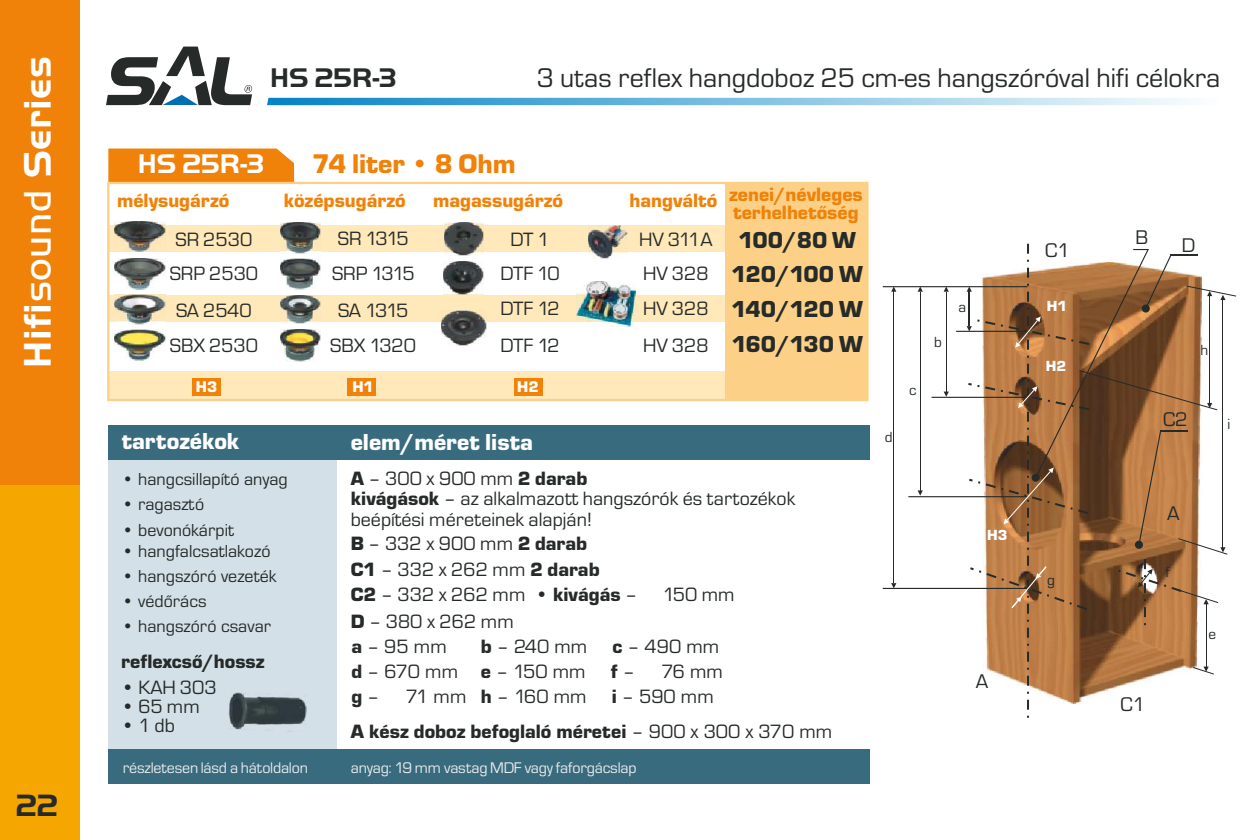
<style>
.page{position:relative;width:1248px;height:840px;background:#fff}
.page>*{position:absolute;margin:0;border:0;box-sizing:border-box;transform-origin:0 0}
.t1{font:40px "Handel Got D Bol";letter-spacing:.01em;color:#fff}
.t2{font:32px "Handel Got D Bol";color:#262b29}
.t3{font:28px "Eurostile TEE";color:#262b29}
.t4{font:28px "Eurostile TEE Bla";color:#f0820a}
.t5{font:28px "Handel Got D Bol";color:#262b29}
.t6{font:28px "Handel Got D Bol";color:#fff}
.t7{font:24px "Eurostile TEE Bla";color:#262b29}
.t8{font:24px "Eurostile TEE Bla";color:#fff}
.t9{font:20.6px "Eurostile TEE";color:#262b29}
.t10{font:20px/20.2px "Eurostile TEE";color:#262b29}
.t11{font:20px/18px "Eurostile TEE Bla";color:#f0820a}
.t12{font:20px "Eurostile TEE Bla";color:#262b29}
.t13{font:18px "Eurostile TEE";color:#262b29}
.t14{font:16px "Eurostile TEE";letter-spacing:-.01em;color:#ebebeb}
.t15{font:16px "Eurostile TEE Bla";color:#fff}
.t16{font:15.2px "Eurostile TEE";color:#262b29}
.t17{font:15.2px "Eurostile TEE Bla";color:#fff}
.s1{font-family:"Handel Got D Lig"}
.s2{font-family:"Eurostile TEE Bla"}
.s3{font-family:"Eurostile TEE"}
</style>
<div class="page">
<div style="left:108px;top:149px;width:186px;height:33px;background:#f0820a"></div>
<div style="left:0;top:0;width:79px;height:840px;background:#f0820a"></div>
<div style="left:0;top:485px;width:79px;height:355px;background:#f5a600"></div>
<div style="left:108px;top:443px;width:229px;height:312px;background:#d4e0e8"></div>
<svg style="left:106px;top:47px;width:146px;height:58px"></svg>
<svg style="left:267px;top:98px;width:919px;height:7px;background:#7bbee0"></svg>
<div style="left:108px;top:425px;width:762px;height:34px;background:#386b7d"></div>
<div style="left:108px;top:749px;width:762px;height:34px;background:#386b7d"></div>
<div style="left:108px;top:295px;width:755px;height:27px;background:#ffe8ba"></div>
<div style="left:108px;top:371px;width:752px;height:28px;background:#ffe8ba"></div>
<div style="left:108px;top:225px;width:755px;height:27px;background:#ffe8ba"></div>
<div style="left:725px;top:183px;width:142px;height:217px;background:#fcd187"></div>
<div style="left:107px;top:182px;width:762px;height:219px;border:2px solid #fcd187"></div>
<img style="left:441px;top:311px;width:46px;height:34px">
<img style="left:228px;top:692px;width:78px;height:38px">
<img style="left:114px;top:295px;width:51px;height:30px">
<img style="left:114px;top:330px;width:51px;height:31px">
<img style="left:114px;top:222px;width:51px;height:30px">
<img style="left:114px;top:259px;width:51px;height:30px">
<img style="left:281px;top:258px;width:40px;height:32px">
<img style="left:281px;top:329px;width:40px;height:33px">
<img style="left:281px;top:223px;width:40px;height:31px">
<img style="left:281px;top:296px;width:40px;height:27px">
<img style="left:444px;top:262px;width:39px;height:32px">
<img style="left:444px;top:223px;width:40px;height:32px">
<div style="left:348px;top:378px;width:28px;height:17px;background:#f0820a"></div>
<div style="left:193px;top:378px;width:28px;height:17px;background:#f0820a"></div>
<hr style="left:883px;top:286px;width:144px;height:1px;background:#262b29">
<hr style="left:956px;top:331px;width:71px;height:1px;background:#262b29">
<hr style="left:932px;top:397px;width:96px;height:1px;background:#262b29">
<svg style="left:944px;top:392px;width:5px;height:5px"></svg>
<hr style="left:946px;top:292px;width:1px;height:100px;background:#262b29">
<svg style="left:944px;top:286px;width:5px;height:6px"></svg>
<hr style="left:908px;top:496px;width:119px;height:1px;background:#262b29">
<svg style="left:918px;top:490px;width:5px;height:6px"></svg>
<hr style="left:920px;top:292px;width:1px;height:198px;background:#262b29">
<svg style="left:918px;top:286px;width:5px;height:6px"></svg>
<svg style="left:891px;top:583px;width:5px;height:5px"></svg>
<hr style="left:893px;top:292px;width:1px;height:291px;background:#262b29">
<svg style="left:891px;top:286px;width:5px;height:6px"></svg>
<hr style="left:883px;top:588px;width:144px;height:1px;background:#262b29">
<div style="left:514px;top:378px;width:29px;height:17px;background:#f0820a"></div>
<img style="left:576px;top:282px;width:60px;height:44px">
<svg style="left:966px;top:244px;width:271px;height:474px"></svg>
<img style="left:588px;top:225px;width:40px;height:33px">
<h1 class="t1" style="left:18px;top:368px;width:313px;rotate:-90deg">Hifi<span class="s1">sound</span> Series</h1>
<h2 class="t2" style="left:16px;top:790px;width:44px">22</h2>
<h3 class="t5" style="left:270px;top:64px;width:128px">HS 25R-3</h3>
<h3 class="t3" style="left:537px;top:66px;width:685px">3 utas reflex hangdoboz 25 cm-es hangszóróval hifi célokra</h3>
<h3 class="t6" style="left:138px;top:151px;width:128px">HS 25R-3</h3>
<h3 class="t4" style="left:313px;top:151px;width:205px">74 liter • 8 Ohm</h3>
<p class="t11" style="left:117px;top:193px;width:114px">mélysugárzó</p>
<p class="t11" style="left:284px;top:193px;width:123px">középsugárzó</p>
<p class="t10" style="left:176px;top:230px;width:78px">SR 2530</p>
<p class="t10" style="left:338px;top:230px;width:72px">SR 1315</p>
<p class="t11" style="left:433px;top:193px;width:132px">magassugárzó</p>
<p class="t11" style="left:630px;top:193px;width:89px">hangváltó</p>
<p class="t10" style="left:511px;top:230px;width:41px">DT 1</p>
<p class="t10" style="left:639px;top:230px;width:75px">HV 311A</p>
<p class="t10" style="left:170px;top:264px;width:90px">SRP 2530</p>
<p class="t10" style="left:332px;top:264px;width:84px">SRP 1315</p>
<p class="t10" style="left:501px;top:264px;width:61px">DTF 10</p>
<p class="t10" style="left:643px;top:264px;width:67px">HV 328</p>
<p class="t10" style="left:176px;top:302px;width:77px">SA 2540</p>
<p class="t10" style="left:338px;top:302px;width:72px">SA 1315</p>
<p class="t10" style="left:170px;top:336px;width:90px">SBX 2530</p>
<p class="t10" style="left:330px;top:336px;width:87px">SBX 1320</p>
<p class="t10" style="left:501px;top:300px;width:61px">DTF 12</p>
<p class="t10" style="left:501px;top:336px;width:61px">DTF 12</p>
<p class="t10" style="left:643px;top:300px;width:67px">HV 328</p>
<p class="t10" style="left:643px;top:336px;width:67px">HV 328</p>
<p class="t15" style="left:196px;top:380px;width:23px">H3</p>
<p class="t15" style="left:352px;top:380px;width:23px">H1</p>
<p class="t15" style="left:517px;top:380px;width:23px">H2</p>
<p class="t11" style="left:729px;top:186px;width:135px">zenei/névleges terhelhetõség</p>
<p class="t7" style="left:738px;top:229px;width:119px">100/80 W</p>
<p class="t7" style="left:732px;top:264px;width:133px">120/100 W</p>
<p class="t7" style="left:732px;top:298px;width:133px">140/120 W</p>
<p class="t7" style="left:732px;top:333px;width:133px">160/130 W</p>
<p class="t8" style="left:122px;top:430px;width:119px">tartozékok</p>
<p class="t8" style="left:351px;top:431px;width:184px">elem/méret lista</p>
<p class="t13" style="left:122px;top:471px;width:168px">• hangcsillapító anyag</p>
<p class="t13" style="left:122px;top:497px;width:84px">• ragasztó</p>
<p class="t13" style="left:122px;top:522px;width:114px">• bevonókárpit</p>
<p class="t13" style="left:122px;top:543px;width:150px">• hangfalcsatlakozó</p>
<p class="t13" style="left:122px;top:568px;width:156px">• hangszóró vezeték</p>
<p class="t13" style="left:122px;top:593px;width:86px">• védõrács</p>
<p class="t13" style="left:122px;top:619px;width:151px">• hangszóró csavar</p>
<p class="t12" style="left:121px;top:653px;width:145px">reflexcsõ/hossz</p>
<p class="t10" style="left:121px;top:678px;width:97px">• KAH 303</p>
<p class="t10" style="left:121px;top:698px;width:80px">• 65 mm</p>
<p class="t10" style="left:121px;top:717px;width:55px">• 1 db</p>
<p class="t10" style="left:351px;top:470px;width:446px"><span class="s2">A</span> – 300 x 900 mm <span class="s2">2 darab<br>kivágások</span> – az alkalmazott hangszórók és tartozékok beépítési méreteinek alapján!</p>
<p class="t10" style="left:351px;top:532px;width:386px;line-height:25.2px"><span class="s2">B</span> – 332 x 900 mm <span class="s2">2 darab<br>C1</span> – 332 x 262 mm <span class="s2">2 darab<br>C2</span> – 332 x 262 mm • <span class="s2">kivágás</span> – ∅ 150 mm</p>
<p class="t10" style="left:351px;top:613px;width:165px"><span class="s2">D</span> – 380 x 262 mm</p>
<p class="t10" style="left:351px;top:637px;width:97px"><span class="s2">a</span> – 95 mm</p>
<p class="t10" style="left:481px;top:637px;width:108px"><span class="s2">b</span> – 240 mm</p>
<p class="t10" style="left:612px;top:637px;width:108px"><span class="s2">c</span> – 490 mm</p>
<p class="t10" style="left:351px;top:662px;width:236px"><span class="s2">d</span> – 670 mm <span class="s2">e</span> – 150 mm</p>
<p class="t10" style="left:611px;top:662px;width:114px"><span class="s2">f</span> – ∅ 76 mm</p>
<p class="t10" style="left:351px;top:687px;width:237px"><span class="s2">g</span> – ∅ 71 mm <span class="s2">h</span> – 160 mm</p>
<p class="t10" style="left:612px;top:687px;width:104px"><span class="s2">i</span> – 590 mm</p>
<p class="t12" style="left:351px;top:722px;width:483px">A kész doboz befoglaló méretei <span class="s3">– 900 x 300 x 370 mm</span></p>
<p class="t14" style="left:123px;top:760px;width:187px">részletesen lásd a hátoldalon</p>
<p class="t14" style="left:351px;top:760px;width:287px">anyag: 19 mm vastag MDF vagy faforgácslap</p>
<p class="t16" style="left:885px;top:431px;width:9px">d</p>
<p class="t16" style="left:909px;top:383px;width:9px">c</p>
<p class="t16" style="left:934px;top:335px;width:9px">b</p>
<p class="t16" style="left:959px;top:301px;width:9px">a</p>
<p class="t17" style="left:987px;top:529px;width:22px">H3</p>
<p class="t9" style="left:976px;top:672px;width:14px">A</p>
<p class="t9" style="left:1136px;top:228px;width:14px">B</p>
<p class="t9" style="left:1045px;top:241px;width:26px">C1</p>
<p class="t9" style="left:1182px;top:236px;width:15px">D</p>
<p class="t17" style="left:1047px;top:299px;width:22px">H1</p>
<p class="t17" style="left:1046px;top:359px;width:22px">H2</p>
<p class="t16" style="left:1201px;top:343px;width:9px">h</p>
<p class="t9" style="left:1163px;top:410px;width:26px">C2</p>
<p class="t16" style="left:1228px;top:417px;width:4px">i</p>
<p class="t16" style="left:1047px;top:573px;width:9px">g</p>
<p class="t9" style="left:1167px;top:504px;width:14px">A</p>
<p class="t16" style="left:1165px;top:565px;width:6px">f</p>
<p class="t9" style="left:1121px;top:695px;width:26px">C1</p>
<p class="t16" style="left:1209px;top:627px;width:9px">e</p>
</div>
